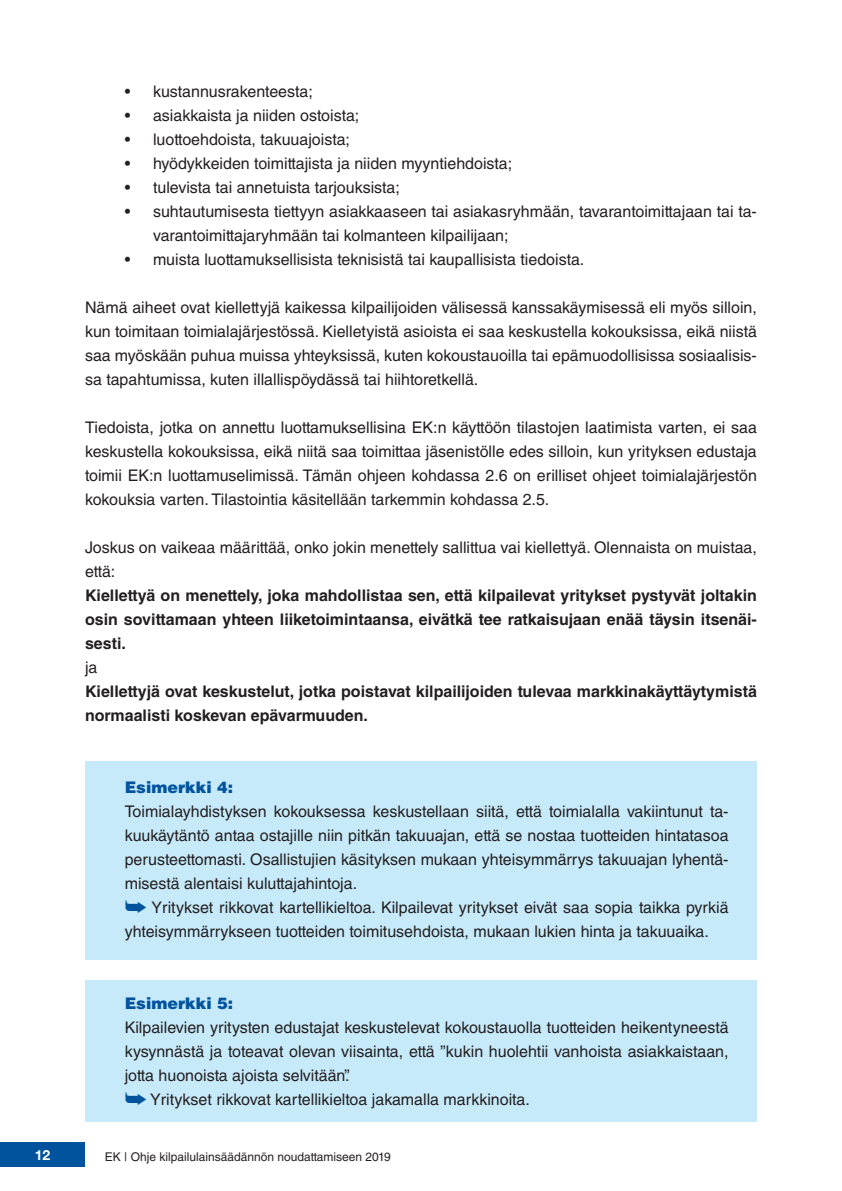
<style>
.page{position:relative;width:842px;height:1191px;background:#fff}
.page>*{position:absolute;margin:0;border:0;box-sizing:border-box;transform-origin:0 0}
.t1{font:16px/24px "Helvetica LT Std";color:#231f20}
.t2{font:700 16px/24px "Helvetica LT Std";color:#231f20;text-align:justify}
.t3{font:900 16px "Helvetica LT Std";color:#01539e}
.t4{font:700 14px "Helvetica Neue LT Std";color:#fff}
.t5{font:12px "Helvetica LT Std";color:#231f20}
.s1{color:#01539e}
</style>
<div class="page">
<div style="left:0;top:1142px;width:85px;height:24px;background:#01539e"></div>
<div style="left:85px;top:979px;width:672px;height:142px;background:#c6eafa"></div>
<div style="left:85px;top:761px;width:672px;height:199px;background:#c6eafa"></div>
<p class="t1" style="left:125px;top:79px;width:190px">• kustannusrakenteesta;</p>
<p class="t1" style="left:125px;top:103px;width:236px">• asiakkaista ja niiden ostoista;</p>
<p class="t1" style="left:125px;top:127px;width:227px">• luottoehdoista, takuuajoista;</p>
<p class="t1" style="left:125px;top:151px;width:389px">• hyödykkeiden toimittajista ja niiden myyntiehdoista;</p>
<p class="t1" style="left:125px;top:175px;width:277px">• tulevista tai annetuista tarjouksista;</p>
<p class="t1" style="left:153px;top:199px;width:605px;text-indent:-28px">• suhtautumisesta tiettyyn asiakkaaseen tai asiakasryhmään, tavarantoimittajaan tai ta&shy;varantoimittajaryhmään tai kolmanteen kilpailijaan;</p>
<p class="t1" style="left:125px;top:247px;width:461px">• muista luottamuksellisista teknisistä tai kaupallisista tiedoista.</p>
<p class="t1" style="left:85px;top:295px;width:673px;text-align:justify">Nämä aiheet ovat kiellettyjä kaikessa kilpailijoiden välisessä kanssakäymisessä eli myös silloin, kun toimitaan toimialajärjestössä. Kielletyistä asioista ei saa keskustella kokouksissa, eikä niistä saa myöskään puhua muissa yhteyksissä, kuten kokoustauoilla tai epämuodollisissa sosiaalisis&shy;sa tapahtumissa, kuten illallispöydässä tai hiihtoretkellä.</p>
<p class="t1" style="left:85px;top:415px;width:673px;text-align:justify">Tiedoista, jotka on annettu luottamuksellisina EK:n käyttöön tilastojen laatimista varten, ei saa keskustella kokouksissa, eikä niitä saa toimittaa jäsenistölle edes silloin, kun yrityksen edustaja toimii EK:n luottamuselimissä. Tämän ohjeen kohdassa 2.6 on erilliset ohjeet toimialajärjestön kokouksia varten. Tilastointia käsitellään tarkemmin kohdassa 2.5.</p>
<p class="t1" style="left:85px;top:535px;width:673px">Joskus on vaikeaa määrittää, onko jokin menettely sallittua vai kiellettyä. Olennaista on muistaa, että:</p>
<p class="t2" style="left:85px;top:583px;width:673px">Kiellettyä on menettely, joka mahdollistaa sen, että kilpailevat yritykset pystyvät joltakin osin sovittamaan yhteen liiketoimintaansa, eivätkä tee ratkaisujaan enää täysin itsenäi&shy;sesti.</p>
<p class="t1" style="left:85px;top:655px;width:14px">ja</p>
<p class="t2" style="left:85px;top:679px;width:673px">Kiellettyjä ovat keskustelut, jotka poistavat kilpailijoiden tulevaa markkinakäyttäytymistä normaalisti koskevan epävarmuuden.</p>
<p class="t3" style="left:125px;top:776px;width:110px">Esimerkki 4:</p>
<p class="t1" style="left:125px;top:799px;width:605px">Toimialayhdistyksen kokouksessa keskustellaan siitä, että toimialalla vakiintunut ta&shy;kuukäytäntö antaa ostajille niin pitkän takuuajan, että se nostaa tuotteiden hintatasoa perusteettomasti. Osallistujien käsityksen mukaan yhteisymmärrys takuuajan lyhentä&shy;misestä alentaisi kuluttajahintoja.<br><span class="s1">➥</span> Yritykset rikkovat kartellikieltoa. Kilpailevat yritykset eivät saa sopia taikka pyrkiä yhteisymmärrykseen tuotteiden toimitusehdoista, mukaan lukien hinta ja takuuaika.</p>
<p class="t3" style="left:125px;top:992px;width:110px">Esimerkki 5:</p>
<p class="t1" style="left:125px;top:1015px;width:605px">Kilpailevien yritysten edustajat keskustelevat kokoustauolla tuotteiden heikentyneestä kysynnästä ja toteavat olevan viisainta, että ”kukin huolehtii vanhoista asiakkaistaan, jotta huonoista ajoista selvitään”.<br><span class="s1">➥</span> Yritykset rikkovat kartellikieltoa jakamalla markkinoita.</p>
<p class="t4" style="left:35px;top:1146px;width:17px">12</p>
<p class="t5" style="left:105px;top:1150px;width:287px">EK | Ohje kilpailulainsäädännön noudattamiseen 2019</p>
</div>
